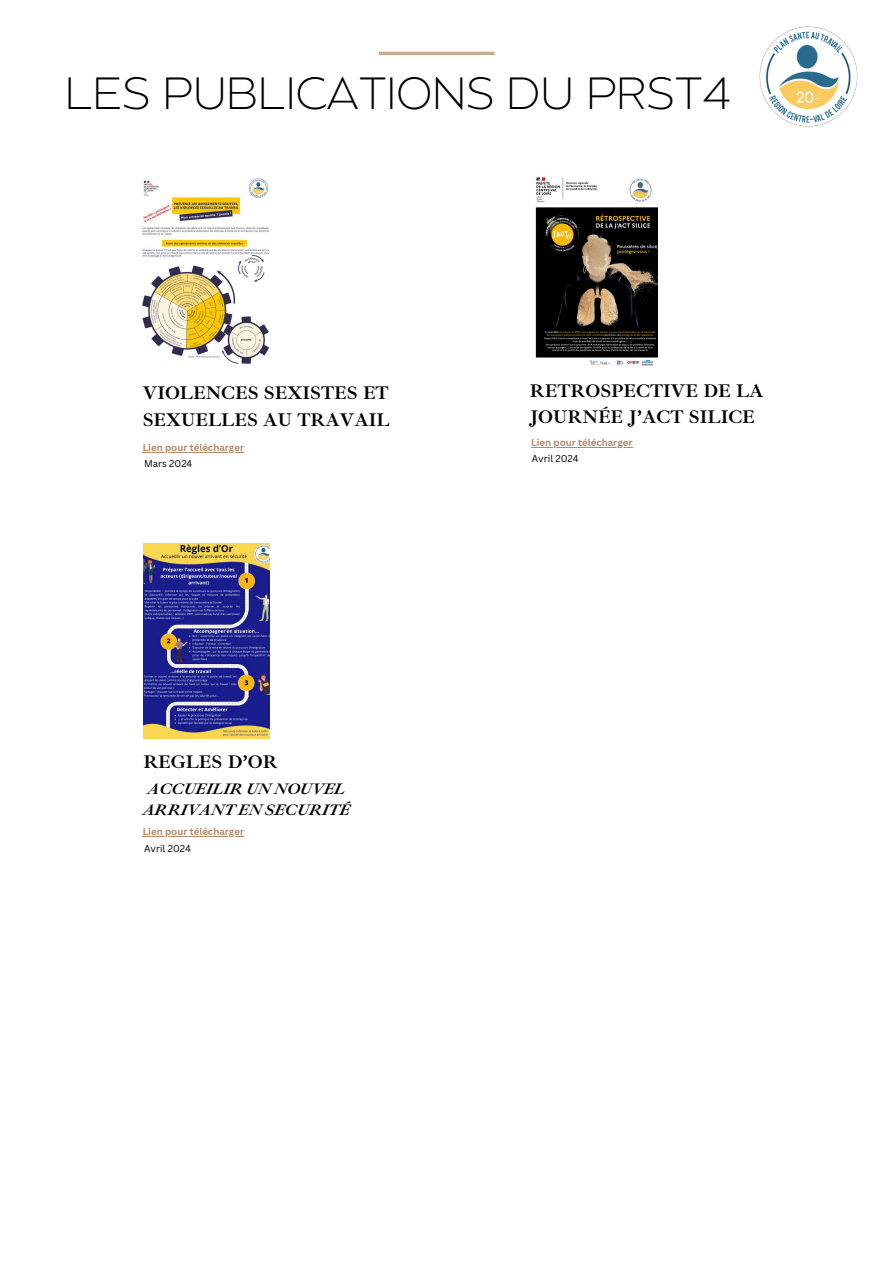
<style>
.page{position:relative;width:894px;height:1264px;background:#fff}
.page>*{position:absolute;margin:0;border:0;box-sizing:border-box;transform-origin:0 0}
.t1{font:200 45px "Balgin";color:#000}
.t2{font:700 18.75px/26.1px "Ibarra Real Nova";color:#000}
.t3{font:italic 700 15.6px/21.3px "Ibarra Real Nova";color:#000;text-align:center}
.t4{font:700 9.6px "Canva Sans";color:#b68763}
.t5{font:9.6px "Canva Sans";color:#000}
</style>
<div class="page">
<hr style="left:379px;top:52px;width:115px;height:3px;background:#d0a88a">
<img style="left:143px;top:543px;width:126px;height:196px">
<hr style="left:143px;top:835px;width:101px;height:1px;background:#b68763">
<img style="left:535px;top:177px;width:122px;height:189px">
<hr style="left:531px;top:447px;width:101px;height:1px;background:#b68763">
<img style="left:759px;top:26px;width:99px;height:101px">
<img style="left:143px;top:178px;width:126px;height:186px">
<hr style="left:143px;top:452px;width:101px;height:1px;background:#b68763">
<p class="t1" style="left:65px;top:75px;width:667px">LES PUBLICATIONS DU PRST4</p>
<p class="t2" style="left:143px;top:380px;width:248px">VIOLENCES SEXISTES ET<br>SEXUELLES AU TRAVAIL</p>
<h4 class="t4" style="left:143px;top:441px;width:103px">Lien pour télécharger</h4>
<p class="t5" style="left:144px;top:457px;width:50px">Mars 2024</p>
<p class="t2" style="left:143px;top:749px;width:136px">REGLES D’OR</p>
<p class="t3" style="left:143px;top:778px;width:209px">ACCUEILIR UN NOUVEL<br>ARRIVANT EN SECURITÉ</p>
<p class="t4" style="left:143px;top:824px;width:103px">Lien pour télécharger</p>
<h4 class="t5" style="left:144px;top:841px;width:48px">Avril 2024</h4>
<h4 class="t2" style="left:530px;top:378px;width:235px">RETROSPECTIVE DE LA<br>JOURNÉE J’ACT SILICE</h4>
<p class="t4" style="left:531px;top:436px;width:103px">Lien pour télécharger</p>
<p class="t5" style="left:531px;top:451px;width:48px">Avril 2024</p>
</div>
